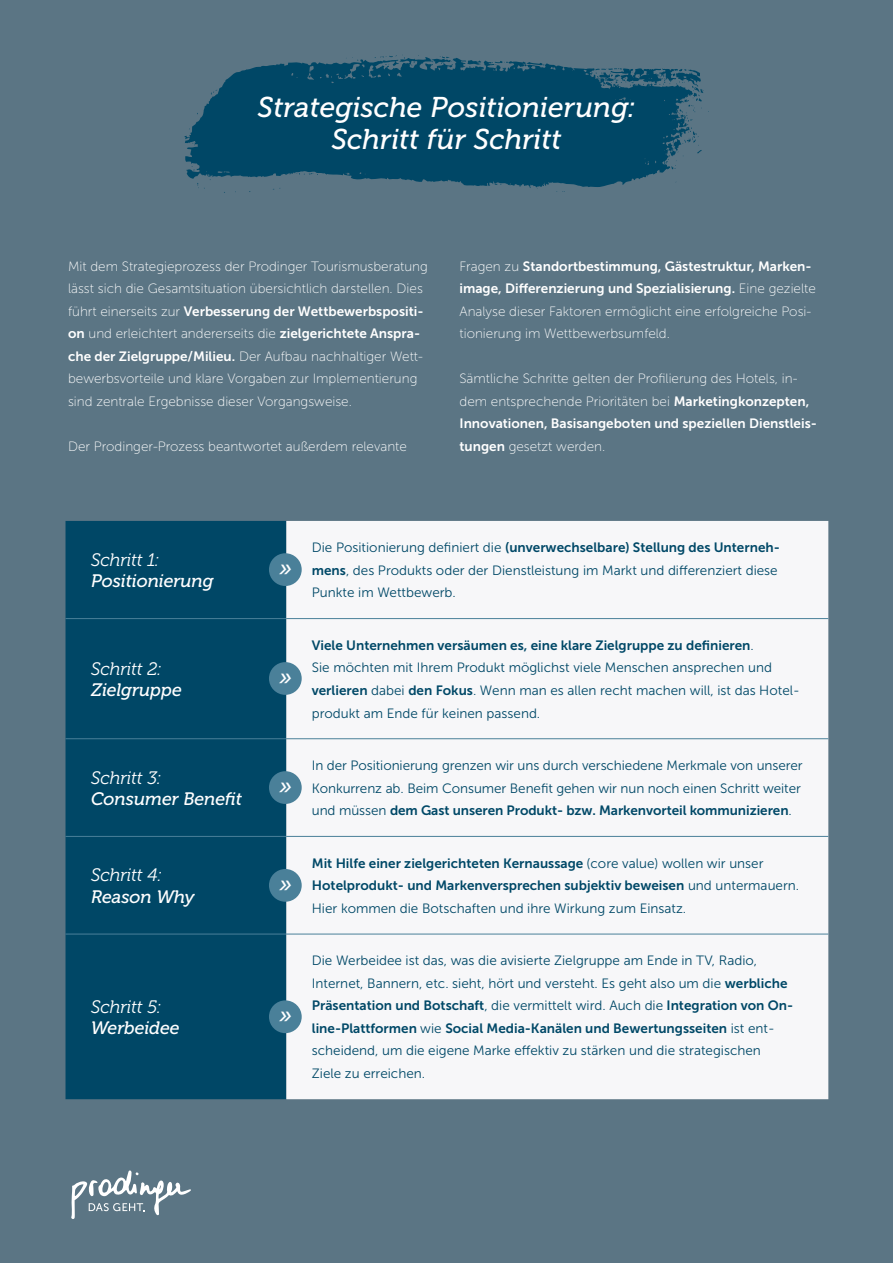
<style>
.page{position:relative;width:893px;height:1263px;background:#5b7584}
.page>*{position:absolute;margin:0;border:0;box-sizing:border-box;transform-origin:0 0}
.t1{font:italic 28.5px/31.5px "Museo 500";letter-spacing:.01em;color:#fff;text-align:center}
.t2{font:italic 23.4px "Museo 500";color:#fff}
.t3{font:italic 18px "Museo 500";color:#fff}
.t4{font:italic 18px "Museo 300";color:#fff}
.t5{font:13.5px/22.5px "Museo Sans 300";color:#004867}
.t6{font:13.5px/22.5px "Museo Sans 100";color:#fff}
.t7{font:13.5px/22.5px "Museo Sans 700";color:#004867}
.t8{font:13.5px/22.5px "Museo Sans 700";color:#fff}
.s1{font-family:"Museo Sans 100"}
.s2{font-family:"Museo Sans 700"}
.s3{font-family:"Museo Sans 300"}
</style>
<div class="page">
<div style="left:66px;top:521px;width:220px;height:578px;background:#004766"></div>
<div style="left:286px;top:521px;width:542px;height:578px;background:#f7f7f9"></div>
<hr style="left:66px;top:618px;width:220px;height:1px;background:#4a8099">
<hr style="left:286px;top:618px;width:542px;height:1px;background:#4a8099">
<hr style="left:66px;top:738px;width:220px;height:1px;background:#4a8099">
<hr style="left:286px;top:738px;width:542px;height:1px;background:#4a8099">
<hr style="left:66px;top:836px;width:220px;height:1px;background:#4a8099">
<hr style="left:286px;top:836px;width:542px;height:1px;background:#4a8099">
<hr style="left:66px;top:934px;width:220px;height:1px;background:#4a8099">
<hr style="left:286px;top:934px;width:542px;height:1px;background:#4a8099">
<svg style="left:71px;top:1170px;width:120px;height:49px"></svg>
<svg style="left:185px;top:57px;width:488px;height:131px;fill:#004766"></svg>
<svg style="left:467px;top:59px;width:14px;height:6px"></svg>
<svg style="left:432px;top:56px;width:20px;height:8px"></svg>
<svg style="left:527px;top:62px;width:17px;height:4px"></svg>
<svg style="left:211px;top:90px;width:6px;height:5px"></svg>
<svg style="left:375px;top:55px;width:30px;height:10px"></svg>
<svg style="left:492px;top:61px;width:16px;height:4px"></svg>
<svg style="left:192px;top:143px;width:5px;height:3px"></svg>
<svg style="left:192px;top:166px;width:3px;height:5px"></svg>
<svg style="left:595px;top:67px;width:114px;height:102px"></svg>
<svg style="left:296px;top:173px;width:22px;height:2px"></svg>
<div style="left:269px;top:553px;width:33px;height:33px;background:#4a8099;border-radius:50%"></div>
<div style="left:269px;top:662px;width:33px;height:33px;background:#4a8099;border-radius:50%"></div>
<div style="left:269px;top:771px;width:33px;height:33px;background:#4a8099;border-radius:50%"></div>
<div style="left:269px;top:869px;width:33px;height:33px;background:#4a8099;border-radius:50%"></div>
<div style="left:269px;top:1000px;width:33px;height:33px;background:#4a8099;border-radius:50%"></div>
<h1 class="t1" style="left:258px;top:92px;width:379px">Strategische Positionierung:<br>Schritt für Schritt</h1>
<p class="t6" style="left:68px;top:255px;width:361px">Mit dem Strategieprozess der Prodinger Tourismusberatung lässt sich die Gesamtsituation übersichtlich darstellen. Dies</p>
<p class="t8" style="left:68px;top:300px;width:357px"><span class="s1">führt einerseits zur</span> Verbesserung der Wettbewerbspositi-</p>
<p class="t6" style="left:68px;top:322px;width:356px"><span class="s2">on</span> und erleichtert andererseits die <span class="s2">zielgerichtete Anspra&shy;che der Zielgruppe/Milieu.</span> Der Aufbau nachhaltiger Wett&shy;bewerbsvorteile und klare Vorgaben zur Implementierung sind zentrale Ergebnisse dieser Vorgangsweise.</p>
<p class="t6" style="left:68px;top:435px;width:340px">Der Prodinger-Prozess beantwortet außerdem relevante</p>
<p class="t8" style="left:459px;top:255px;width:358px"><span class="s1">Fragen zu</span> Standortbestimmung, Gästestruktur, Marken&shy;image, Differenzierung und Spezialisierung. <span class="s1">Eine gezielte</span></p>
<p class="t6" style="left:459px;top:300px;width:353px">Analyse dieser Faktoren ermöglicht eine erfolgreiche Posi&shy;tionierung im Wettbewerbsumfeld.</p>
<p class="t6" style="left:459px;top:367px;width:351px">Sämtliche Schritte gelten der Profilierung des Hotels, in&shy;dem entsprechende Prioritäten bei <span class="s2">Marketingkonzepten,</span></p>
<p class="t8" style="left:459px;top:412px;width:359px">Innovationen, Basisangeboten und speziellen Dienstleis-</p>
<p class="t6" style="left:459px;top:435px;width:147px"><span class="s2">tungen</span> gesetzt werden.</p>
<h3 class="t4" style="left:91px;top:550px;width:69px">Schritt 1:</h3>
<h3 class="t3" style="left:91px;top:571px;width:124px">Positionierung</h3>
<h3 class="t4" style="left:91px;top:659px;width:72px">Schritt 2:</h3>
<h3 class="t3" style="left:91px;top:680px;width:92px">Zielgruppe</h3>
<h3 class="t4" style="left:91px;top:768px;width:71px">Schritt 3:</h3>
<h3 class="t3" style="left:91px;top:789px;width:152px">Consumer Benefit</h3>
<h3 class="t4" style="left:91px;top:865px;width:72px">Schritt 4:</h3>
<h3 class="t3" style="left:91px;top:887px;width:105px">Reason Why</h3>
<h3 class="t4" style="left:91px;top:997px;width:71px">Schritt 5:</h3>
<h3 class="t3" style="left:91px;top:1018px;width:90px">Werbeidee</h3>
<h2 class="t2" style="left:279px;top:555px;width:14px">»</h2>
<h2 class="t2" style="left:279px;top:664px;width:14px">»</h2>
<h2 class="t2" style="left:279px;top:773px;width:14px">»</h2>
<h2 class="t2" style="left:279px;top:871px;width:14px">»</h2>
<h2 class="t2" style="left:279px;top:1002px;width:14px">»</h2>
<p class="t7" style="left:312px;top:536px;width:470px"><span class="s3">Die Positionierung definiert die</span> (unverwechselbare) Stellung des Unterneh-</p>
<p class="t5" style="left:312px;top:559px;width:467px"><span class="s2">mens</span>, des Produkts oder der Dienstleistung im Markt und differenziert diese<br>Punkte im Wettbewerb.</p>
<p class="t7" style="left:312px;top:634px;width:444px">Viele Unternehmen versäumen es, eine klare Zielgruppe zu definieren<span class="s3">.</span></p>
<p class="t5" style="left:312px;top:657px;width:489px">Sie möchten mit Ihrem Produkt möglichst viele Menschen ansprechen und <span class="s2">verlieren</span> dabei <span class="s2">den Fokus</span>. Wenn man es allen recht machen will, ist das Hotel&shy;produkt am Ende für keinen passend.</p>
<p class="t5" style="left:312px;top:754px;width:492px">In der Positionierung grenzen wir uns durch verschiedene Merkmale von unserer<br>Konkurrenz ab. Beim Consumer Benefit gehen wir nun noch einen Schritt weiter</p>
<p class="t7" style="left:312px;top:799px;width:482px"><span class="s3">und müssen</span> dem Gast unseren Produkt- bzw. Markenvorteil kommunizieren<span class="s3">.</span></p>
<p class="t7" style="left:312px;top:852px;width:489px">Mit Hilfe einer zielgerichteten Kernaussage <span class="s3">(core value) wollen wir unser<br></span>Hotelprodukt- und Markenversprechen subjektiv beweisen <span class="s3">und untermauern.</span></p>
<p class="t5" style="left:312px;top:897px;width:376px">Hier kommen die Botschaften und ihre Wirkung zum Einsatz.</p>
<p class="t5" style="left:312px;top:950px;width:477px">Die Werbeidee ist das, was die avisierte Zielgruppe am Ende in TV, Radio,<br>Internet, Bannern, etc. sieht, hört und versteht. Es geht also um die <span class="s2">werbliche</span></p>
<p class="t7" style="left:312px;top:994px;width:483px">Präsentation und Botschaft<span class="s3">, die vermittelt wird. Auch die</span> Integration von On&shy;line-Plattformen <span class="s3">wie</span> Social Media-Kanälen und Bewertungsseiten <span class="s3">ist ent-</span></p>
<p class="t5" style="left:312px;top:1040px;width:451px">scheidend, um die eigene Marke effektiv zu stärken und die strategischen<br>Ziele zu erreichen.</p>
</div>
